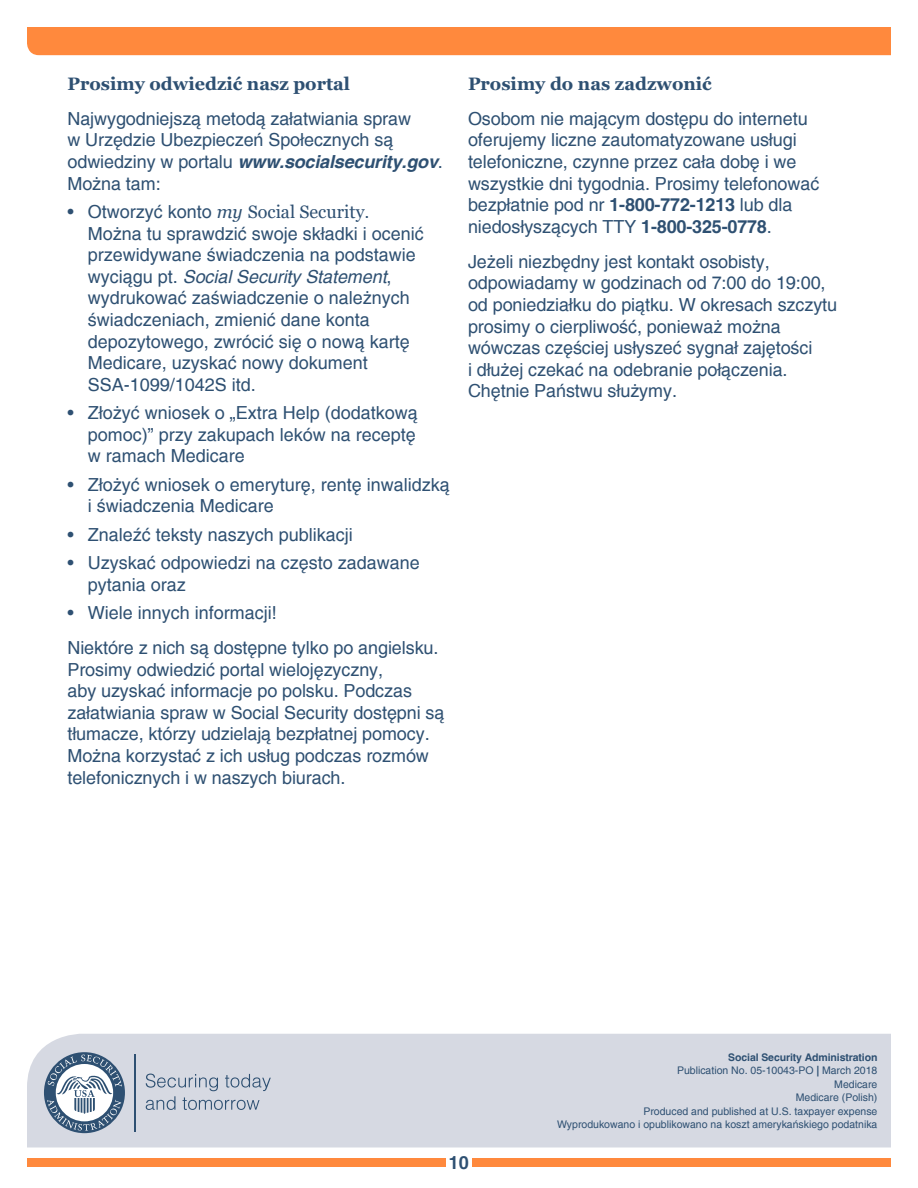
<style>
.page{position:relative;width:918px;height:1188px;background:#fff}
.page>*{position:absolute;margin:0;border:0;box-sizing:border-box;transform-origin:0 0}
.t1{font:18px/21.6px "Helvetica";letter-spacing:-.005em;color:#2e5072}
.t2{font:700 18px "Georgia";color:#2e5072}
.t3{font:700 18px "Helvetica";color:#2e5072}
.t4{font:10.5px "Helvetica";color:#2e5072}
.t5{font:700 10.5px "Helvetica";letter-spacing:-.01em;color:#2e5072}
.s1{font-weight:700;font-style:italic}
.s2{font-family:"Georgia";font-style:italic}
.s3{font-family:"Georgia"}
.s4{font-style:italic}
.s5{font-weight:700}
</style>
<div class="page">
<div style="left:27px;top:1159px;width:419px;height:8px;background:#ff893d"></div>
<div style="left:472px;top:1159px;width:419px;height:8px;background:#ff893d"></div>
<div style="left:27px;top:1034px;width:864px;height:113px;background:#d6d9e2"></div>
<div style="left:27px;top:27px;width:864px;height:28px;background:#ff893d"></div>
<div style="left:44px;top:1052px;width:81px;height:81px;background:#2e5072;border-radius:50%"></div>
<svg style="left:47px;top:1055px;width:75px;height:76px"></svg>
<hr style="left:135px;top:1054px;width:1px;height:77px;background:#2e5072">
<svg style="left:146px;top:1074px;width:125px;height:36px;background:#bbc3d0"></svg>
<h2 class="t2" style="left:68px;top:72px;width:284px">Prosimy odwiedzić nasz portal</h2>
<p class="t1" style="left:68px;top:108px;width:377px">Najwygodniejszą metodą załatwiania spraw<br>w Urzędzie Ubezpieczeń Społecznych są odwiedziny w portalu <span class="s1">www.socialsecurity.gov</span>.<br>Można tam:</p>
<p class="t1" style="left:88px;top:201px;width:338px;text-indent:-20px">• Otworzyć konto <span class="s2">my</span> <span class="s3">Social Security</span>.<br>Można tu sprawdzić swoje składki i ocenić przewidywane świadczenia na podstawie wyciągu pt. <span class="s4">Social Security Statement</span>, wydrukować zaświadczenie o należnych świadczeniach, zmienić dane konta depozytowego, zwrócić się o nową kartę Medicare, uzyskać nowy dokument SSA-1099/1042S itd.</p>
<p class="t1" style="left:88px;top:403px;width:332px;text-align:justify;text-indent:-20px">• Złożyć wniosek o „Extra Help (dodatkową pomoc)” przy zakupach leków na receptę w ramach Medicare</p>
<p class="t1" style="left:88px;top:474px;width:364px;text-indent:-20px">• Złożyć wniosek o emeryturę, rentę inwalidzką i świadczenia Medicare</p>
<p class="t1" style="left:68px;top:524px;width:287px">• Znaleźć teksty naszych publikacji</p>
<p class="t1" style="left:88px;top:552px;width:334px;text-indent:-20px">• Uzyskać odpowiedzi na często zadawane pytania oraz</p>
<p class="t1" style="left:68px;top:602px;width:211px">• Wiele innych informacji!</p>
<p class="t1" style="left:68px;top:638px;width:378px">Niektóre z nich są dostępne tylko po angielsku.<br>Prosimy odwiedzić portal wielojęzyczny,<br>aby uzyskać informacje po polsku. Podczas załatwiania spraw w Social Security dostępni są tłumacze, którzy udzielają bezpłatnej pomocy.<br>Można korzystać z ich usług podczas rozmów telefonicznych i w naszych biurach.</p>
<h2 class="t2" style="left:468px;top:72px;width:245px">Prosimy do nas zadzwonić</h2>
<p class="t1" style="left:468px;top:108px;width:353px">Osobom nie mającym dostępu do internetu oferujemy liczne zautomatyzowane usługi telefoniczne, czynne przez cała dobę i we wszystkie dni tygodnia. Prosimy telefonować bezpłatnie pod nr <span class="s5">1-800-772-1213</span> lub dla niedosłyszących TTY <span class="s5">1-800-325-0778</span>.</p>
<p class="t1" style="left:468px;top:251px;width:371px">Jeżeli niezbędny jest kontakt osobisty, odpowiadamy w godzinach od 7:00 do 19:00, od poniedziałku do piątku. W okresach szczytu prosimy o cierpliwość, ponieważ można wówczas częściej usłyszeć sygnał zajętości<br>i dłużej czekać na odebranie połączenia.<br>Chętnie Państwu służymy.</p>
<p class="t5" style="left:728px;top:1051px;width:151px">Social Security Administration</p>
<p class="t4" style="left:677px;top:1064px;width:202px">Publication No. 05-10043-PO <span class="s5">|</span> March 2018</p>
<p class="t4" style="left:834px;top:1078px;width:45px">Medicare</p>
<p class="t4" style="left:796px;top:1091px;width:83px">Medicare (Polish)</p>
<p class="t4" style="left:643px;top:1105px;width:236px">Produced and published at U.S. taxpayer expense</p>
<p class="t4" style="left:557px;top:1118px;width:322px">Wyprodukowano i opublikowano na koszt amerykańskiego podatnika</p>
<p class="t3" style="left:449px;top:1152px;width:22px">10</p>
</div>
